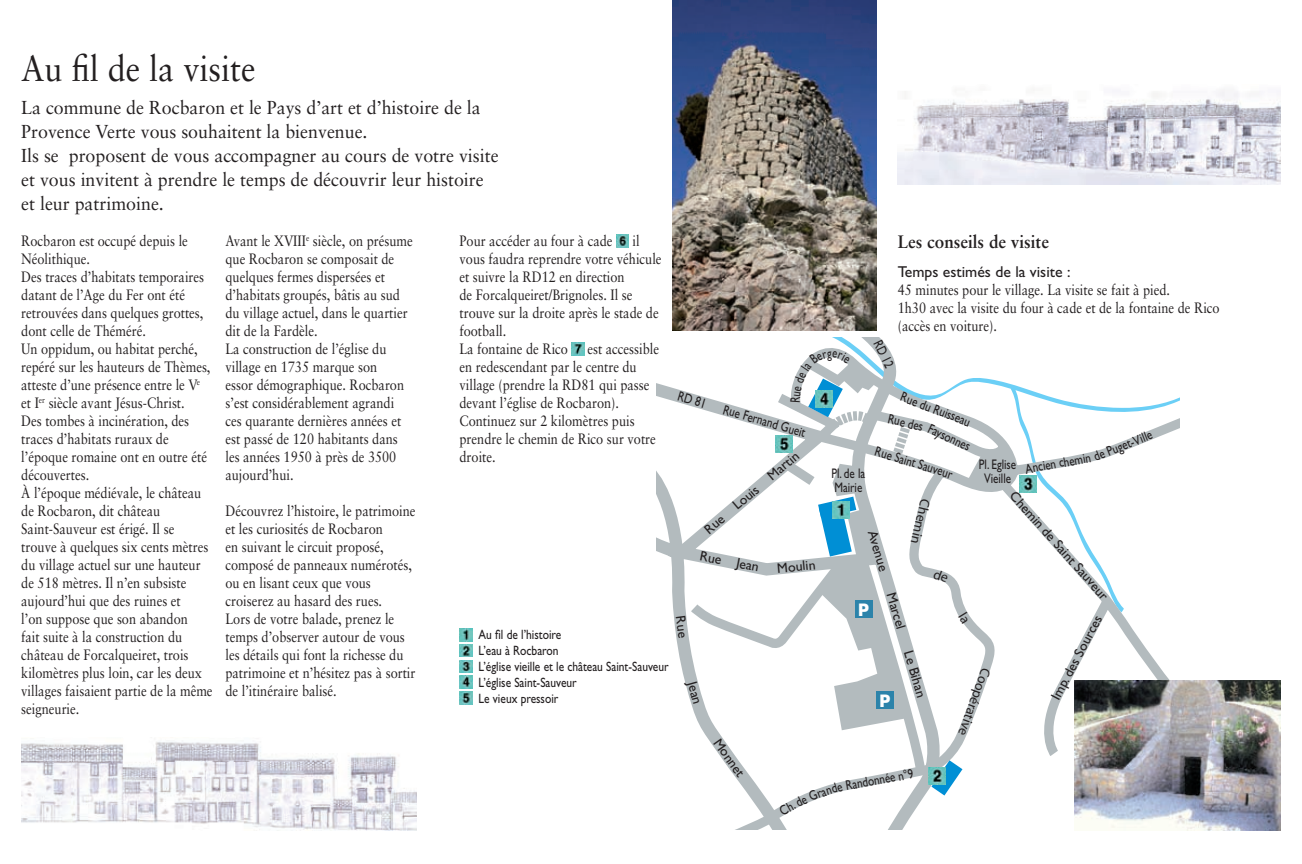
<style>
.page{position:relative;width:1302px;height:864px;background:#fff}
.page>*{position:absolute;margin:0;border:0;box-sizing:border-box;transform-origin:0 0}
.t1{font:36px "Sabon";color:#231f20;scale:.9 1}
.t2{font:18.75px/24px "Sabon";color:#231f20;scale:.95 1}
.t3{font:700 18px "Sabon";color:#231f20;scale:.95 1}
.t4{font:700 16.5px "Futura";color:#fff}
.t5{font:15.75px "Gill Sans";color:#231f20}
.t6{font:15px/18px "Sabon";color:#231f20;scale:.85 1}
.t7{font:13.95px/14px "Gill Sans";color:#231f20;text-align:center;scale:.8 1}
.t8{font:13.95px "Gill Sans";color:#231f20}
.t9{font:13.95px "Myriad";color:#231f20}
.t10{font:13.5px/15.8px "Gill Sans";color:#231f20;scale:.85 1}
.t11{font:12.3px/12.3px "Gill Sans";color:#231f20;text-align:right}
</style>
<div class="page">
<svg style="left:656px;top:383px;width:20px;height:243px"></svg>
<svg style="left:676px;top:389px;width:236px;height:440px"></svg>
<svg style="left:616px;top:235px;width:13px;height:12px"></svg>
<svg style="left:571px;top:343px;width:13px;height:12px"></svg>
<svg style="left:459px;top:628px;width:13px;height:76px"></svg>
<img style="left:672px;top:0;width:204px;height:330px">
<img style="left:21px;top:742px;width:396px;height:88px">
<img style="left:897px;top:89px;width:383px;height:96px">
<img style="left:1074px;top:680px;width:206px;height:150px">
<svg style="left:675px;top:616px;width:11px;height:21px"></svg>
<svg style="left:774px;top:337px;width:405px;height:478px"></svg>
<h1 class="t1" style="left:21px;top:47px;width:262px">Au fil de la visite</h1>
<p class="t2" style="left:21px;top:95px;width:504px">La commune de Rocbaron et le Pays d’art et d’histoire de la Provence Verte vous souhaitent la bienvenue.<br>Ils se proposent de vous accompagner au cours de votre visite et vous invitent à prendre le temps de découvrir leur histoire et leur patrimoine.</p>
<p class="t6" style="left:21px;top:231px;width:226px">Rocbaron est occupé depuis le<br>Néolithique.<br>Des traces d’habitats temporaires datant de l’Age du Fer ont été retrouvées dans quelques grottes, dont celle de Théméré.<br>Un oppidum, ou habitat perché, repéré sur les hauteurs de Thèmes, atteste d’une présence entre le V<sup>e </sup>et I<sup>er</sup> siècle avant Jésus-Christ.<br>Des tombes à incinération, des traces d’habitats ruraux de l’époque romaine ont en outre été découvertes.<br>À l’époque médiévale, le château de Rocbaron, dit château<br>Saint-Sauveur est érigé. Il se trouve à quelques six cents mètres du village actuel sur une hauteur de 518 mètres. Il n’en subsiste aujourd’hui que des ruines et<br>l’on suppose que son abandon<br>fait suite à la construction du château de Forcalqueiret, trois kilomètres plus loin, car les deux villages faisaient partie de la même seigneurie.</p>
<p class="t6" style="left:225px;top:231px;width:222px">Avant le XVIII<sup>e</sup> siècle, on présume que Rocbaron se composait de quelques fermes dispersées et d’habitats groupés, bâtis au sud du village actuel, dans le quartier dit de la Fardèle.<br>La construction de l’église du village en 1735 marque son<br>essor démographique. Rocbaron s’est considérablement agrandi ces quarante dernières années et est passé de 120 habitants dans les années 1950 à près de 3500 aujourd’hui.</p>
<p class="t6" style="left:459px;top:231px;width:182px">Pour accéder au four à cade</p>
<p class="t6" style="left:459px;top:231px;width:239px;text-indent:173px">il vous faudra reprendre votre véhicule et suivre la RD12 en direction<br>de Forcalqueiret/Brignoles. Il se trouve sur la droite après le stade de football.<br>La fontaine de Rico</p>
<p class="t6" style="left:459px;top:339px;width:236px;text-indent:128px">est accessible en redescendant par le centre du village (prendre la RD81 qui passe devant l’église de Rocbaron).<br>Continuez sur 2 kilomètres puis prendre le chemin de Rico sur votre droite.</p>
<p class="t6" style="left:225px;top:501px;width:225px">Découvrez l’histoire, le patrimoine et les curiosités de Rocbaron<br>en suivant le circuit proposé, composé de panneaux numérotés, ou en lisant ceux que vous croiserez au hasard des rues.<br>Lors de votre balade, prenez le temps d’observer autour de vous les détails qui font la richesse du patrimoine et n’hésitez pas à sortir de l’itinéraire balisé.</p>
<p class="t10" style="left:478px;top:626px;width:225px">Au fil de l’histoire<br>L’eau à Rocbaron<br>L’église vieille et le château Saint-Sauveur<br>L’église Saint-Sauveur<br>Le vieux pressoir</p>
<p class="t11" style="left:344px;top:631px;width:64px">Montée<br>de l'Horloge</p>
<p class="t7" style="left:680px;top:389px;width:38px;rotate:16deg">RD 81</p>
<p class="t7" style="left:725px;top:402px;width:108px;rotate:16deg">Rue Fernand Gueit</p>
<p class="t8" style="left:700px;top:524px;width:121px;rotate:-40deg">Rue Louis Martin</p>
<p class="t8" style="left:701px;top:547px;width:62px;rotate:11deg">Rue Jean</p>
<p class="t8" style="left:776px;top:559px;width:40px;rotate:-5deg">Moulin</p>
<p class="t8" style="left:699px;top:679px;width:24px;rotate:74deg">Jean</p>
<p class="t8" style="left:723px;top:734px;width:45px;rotate:55deg">Monnet</p>
<p class="t3" style="left:897px;top:230px;width:161px">Les conseils de visite</p>
<p class="t5" style="left:897px;top:262px;width:174px">Temps estimés de la visite :</p>
<p class="t6" style="left:897px;top:280px;width:380px">45 minutes pour le village. La visite se fait à pied.<br>1h30 avec la visite du four à cade et de la fontaine de Rico (accès en voiture).</p>
<p class="t7" style="left:883px;top:338px;width:38px;rotate:64deg">RD 12</p>
<p class="t7" style="left:903px;top:389px;width:94px;rotate:21deg">Rue du Ruisseau</p>
<p class="t7" style="left:889px;top:411px;width:46px;rotate:13deg">Rue des</p>
<p class="t7" style="left:931px;top:421px;width:58px;rotate:25deg">Faysonnes</p>
<p class="t7" style="left:1091px;top:449px;width:79px;rotate:-21deg">de Puget-Ville</p>
<p class="t7" style="left:877px;top:444px;width:102px;rotate:17deg">Rue Saint Sauveur</p>
<p class="t7" style="left:1023px;top:461px;width:85px;rotate:-10deg">Ancien chemin</p>
<p class="t7" style="left:978px;top:457px;width:48px">Pl. Eglise<br>Vieille</p>
<p class="t7" style="left:831px;top:466px;width:44px;text-align:left">Pl. de la<br>Mairie</p>
<p class="t8" style="left:1018px;top:487px;width:142px;rotate:48deg">Chemin de Saint Sauveur</p>
<p class="t9" style="left:932px;top:501px;width:47px;rotate:104deg">Chemin</p>
<p class="t8" style="left:879px;top:528px;width:43px;rotate:73deg">Avenue</p>
<p class="t8" style="left:898px;top:590px;width:39px;rotate:73deg">Marcel</p>
<p class="t8" style="left:915px;top:648px;width:49px;rotate:73deg">Le Bihan</p>
<p class="t4" style="left:858px;top:597px;width:12px">P</p>
<p class="t8" style="left:1047px;top:694px;width:95px;rotate:-62deg">Imp. des Sources</p>
<p class="t9" style="left:992px;top:671px;width:72px;rotate:110deg">Coopérative</p>
<p class="t4" style="left:879px;top:689px;width:12px">P</p>
<p class="t7" style="left:877px;top:772px;width:33px;rotate:-11deg">née n</p>
</div>
